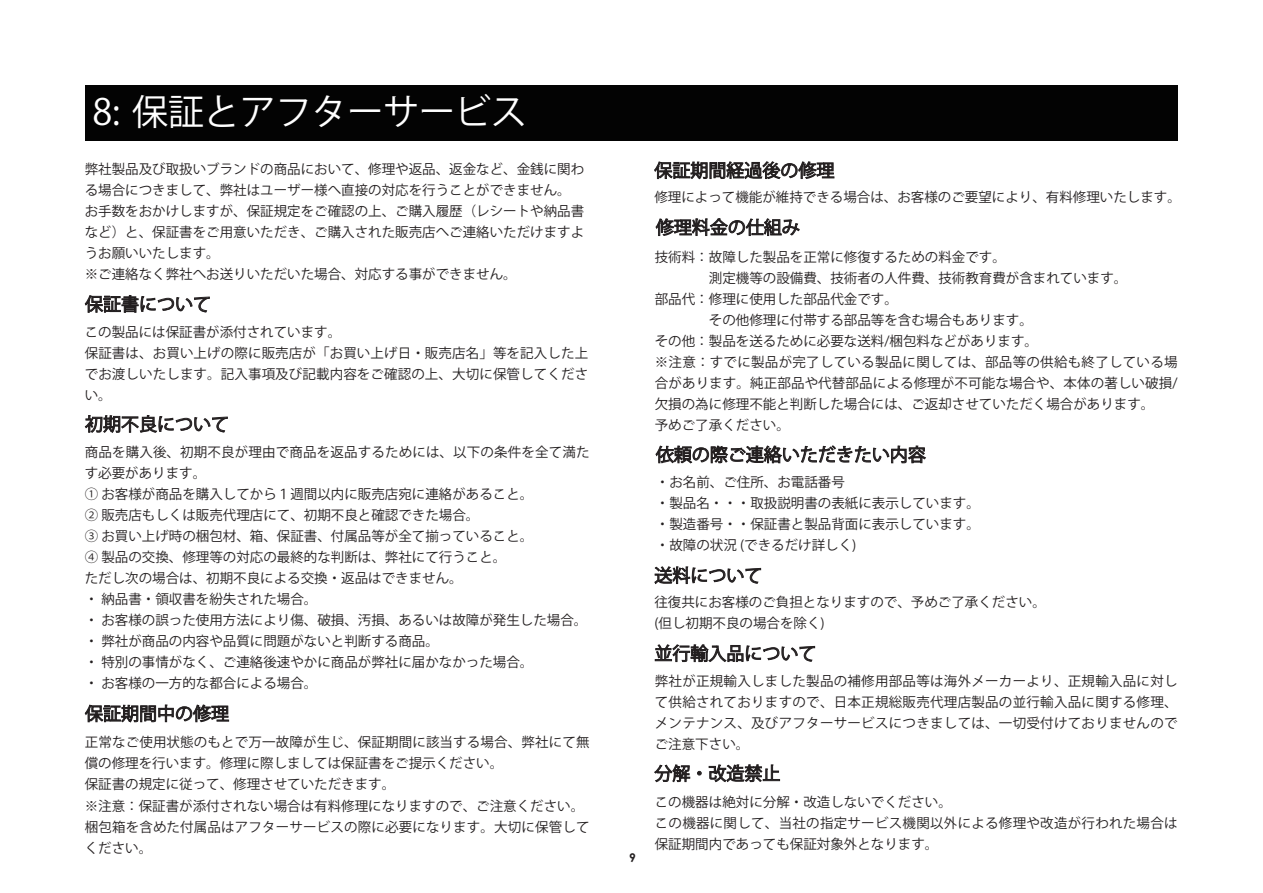
<style>
.page{position:relative;width:1263px;height:893px;background:#fff}
.page>*{position:absolute;margin:0;border:0;box-sizing:border-box;transform-origin:0 0}
.t1{font:36px "Eurostile Ext Bo 90 ms RKSJ H";letter-spacing:-.005em;color:#fff}
.t2{font:18px "Futura BT Medium 90 ms RKSJ H";color:#231f20}
.t3{font:13.5px/21px "Futura BT Light 90 ms RKSJ H";color:#231f20}
.t4{font:700 12px "Century Gothic";color:#231f20}
</style>
<div class="page">
<div style="left:85px;top:85px;width:1093px;height:55px;background:#030303"></div>
<svg style="left:85px;top:295px;width:125px;height:18px"></svg>
<svg style="left:85px;top:415px;width:143px;height:18px"></svg>
<svg style="left:85px;top:704px;width:144px;height:18px"></svg>
<svg style="left:654px;top:161px;width:180px;height:18px"></svg>
<svg style="left:654px;top:566px;width:107px;height:18px"></svg>
<svg style="left:656px;top:218px;width:144px;height:18px"></svg>
<svg style="left:656px;top:445px;width:270px;height:18px"></svg>
<svg style="left:655px;top:644px;width:160px;height:18px"></svg>
<svg style="left:654px;top:764px;width:36px;height:18px"></svg>
<svg style="left:697px;top:771px;width:4px;height:4px"></svg>
<svg style="left:709px;top:764px;width:71px;height:18px"></svg>
<h1 class="t1" style="left:92px;top:91px;width:436px">8: 保証とアフターサービス</h1>
<p class="t3" style="left:85px;top:158px;width:501px">弊社製品及び取扱いブランドの商品において、修理や返品、返金など、金銭に関わる場合につきまして、弊社はユーザー様へ直接の対応を行うことができません。お手数をおかけしますが、保証規定をご確認の上、ご購入履歴（レシートや納品書など）と、保証書をご用意いただき、ご購入された販売店へご連絡いただけますようお願いいたします。<br>※ご連絡なく弊社へお送りいただいた場合、対応する事ができません。</p>
<h2 class="t2" style="left:85px;top:294px;width:127px">保証書について</h2>
<p class="t3" style="left:85px;top:322px;width:505px">この製品には保証書が添付されています。<br>保証書は、お買い上げの際に販売店が「お買い上げ日・販売店名」等を記入した上でお渡しいたします。記入事項及び記載内容をご確認の上、大切に保管してください。</p>
<h2 class="t2" style="left:85px;top:414px;width:145px">初期不良について</h2>
<p class="t3" style="left:85px;top:442px;width:506px">商品を購入後、初期不良が理由で商品を返品するためには、以下の条件を全て満たす必要があります。<br>① お客様が商品を購入してから１週間以内に販売店宛に連絡があること。<br>② 販売店もしくは販売代理店にて、初期不良と確認できた場合。<br>③ お買い上げ時の梱包材、箱、保証書、付属品等が全て揃っていること。<br>④ 製品の交換、修理等の対応の最終的な判断は、弊社にて行うこと。<br>ただし次の場合は、初期不良による交換・返品はできません。<br>・ 納品書・領収書を紛失された場合。<br>・ お客様の誤った使用方法により傷、破損、汚損、あるいは故障が発生した場合。・ 弊社が商品の内容や品質に問題がないと判断する商品。<br>・ 特別の事情がなく、ご連絡後速やかに商品が弊社に届かなかった場合。<br>・ お客様の一方的な都合による場合。</p>
<h2 class="t2" style="left:85px;top:703px;width:145px">保証期間中の修理</h2>
<p class="t3" style="left:85px;top:732px;width:506px">正常なご使用状態のもとで万一故障が生じ、保証期間に該当する場合、弊社にて無償の修理を行います。修理に際しましては保証書をご提示ください。<br>保証書の規定に従って、修理させていただきます。<br>※注意：保証書が添付されない場合は有料修理になりますので、ご注意ください。梱包箱を含めた付属品はアフターサービスの際に必要になります。大切に保管してください。</p>
<p class="t4" style="left:629px;top:848px;width:8px">9</p>
<h2 class="t2" style="left:654px;top:160px;width:181px">保証期間経過後の修理</h2>
<p class="t3" style="left:654px;top:187px;width:528px">修理によって機能が維持できる場合は、お客様のご要望により、有料修理いたします。</p>
<h2 class="t2" style="left:656px;top:217px;width:145px">修理料金の仕組み</h2>
<p class="t3" style="left:655px;top:247px;width:524px">技術料：故障した製品を正常に修復するための料金です。<br>　　　　測定機等の設備費、技術者の人件費、技術教育費が含まれています。<br>部品代：修理に使用した部品代金です。<br>　　　　その他修理に付帯する部品等を含む場合もあります。<br>その他：製品を送るために必要な送料/梱包料などがあります。<br>※注意：すでに製品が完了している製品に関しては、部品等の供給も終了している場合があります。純正部品や代替部品による修理が不可能な場合や、本体の著しい破損/欠損の為に修理不能と判断した場合には、ご返却させていただく場合があります。<br>予めご了承ください。</p>
<h2 class="t2" style="left:656px;top:444px;width:271px">依頼の際ご連絡いただきたい内容</h2>
<p class="t3" style="left:656px;top:471px;width:325px">・お名前、ご住所、お電話番号<br>・製品名・・・取扱説明書の表紙に表示しています。・製造番号・・保証書と製品背面に表示しています。・故障の状況 (できるだけ詳しく)</p>
<h2 class="t2" style="left:654px;top:565px;width:109px">送料について</h2>
<p class="t3" style="left:654px;top:592px;width:393px">往復共にお客様のご負担となりますので、予めご了承ください。(但し初期不良の場合を除く)</p>
<h2 class="t2" style="left:654px;top:643px;width:163px">並行輸入品について</h2>
<p class="t3" style="left:655px;top:671px;width:524px;text-align:justify">弊社が正規輸入しました製品の補修用部品等は海外メーカーより、正規輸入品に対して供給されておりますので、日本正規総販売代理店製品の並行輸入品に関する修理、メンテナンス、及びアフターサービスにつきましては、一切受付けておりませんのでご注意下さい。</p>
<h2 class="t2" style="left:654px;top:763px;width:127px">分解・改造禁止</h2>
<p class="t3" style="left:655px;top:792px;width:524px">この機器は絶対に分解・改造しないでください。<br>この機器に関して、当社の指定サービス機関以外による修理や改造が行われた場合は保証期間内であっても保証対象外となります。</p>
</div>
